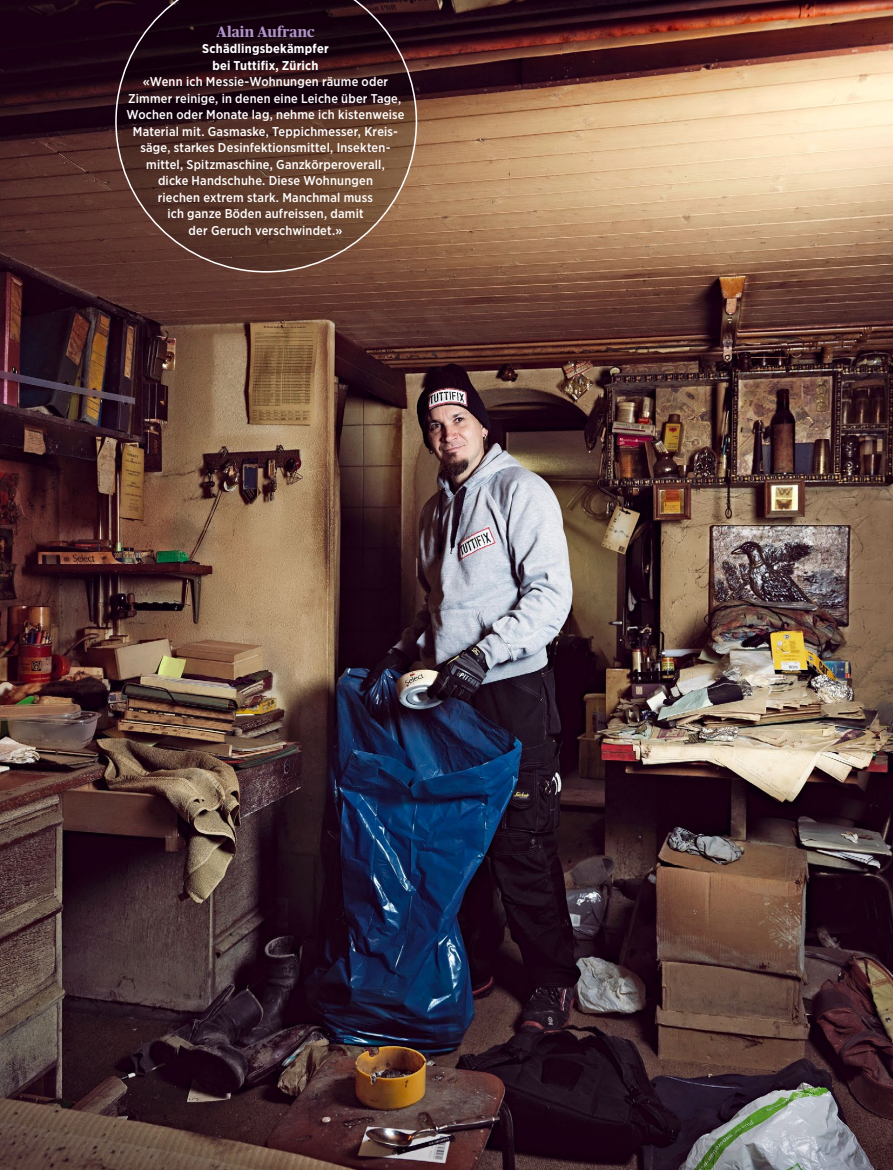
<style>
.page{position:relative;width:893px;height:1170px;background:#fff}
.page>*{position:absolute;margin:0;border:0;box-sizing:border-box;transform-origin:0 0}
.t1{font:700 15px "Publico Headline";letter-spacing:.015em;color:#af96c9}
.t2{font:500 12.75px/16.5px "Gotham Narrow";letter-spacing:.015em;color:#fff;text-align:center}
.t3{font:700 12.75px/16.5px "Gotham Narrow";letter-spacing:.015em;color:#fff;text-align:center}
</style>
<div class="page">
<img style="left:0;top:0;width:893px;height:1169px">
<svg style="left:115px;top:0;width:302px;height:272px;background:#482a25"></svg>
<p class="t1" style="left:216px;top:21px;width:100px">Alain Aufranc</p>
<p class="t3" style="left:202px;top:40px;width:128px">Schädlingsbekämpfer bei Tuttifix, Zürich</p>
<p class="t2" style="left:126px;top:73px;width:280px">«Wenn ich Messie-Wohnungen räume oder Zimmer reinige, in denen eine Leiche über Tage, Wochen oder Monate lag, nehme ich kistenweise Material mit. Gasmaske, Teppichmesser, Kreis&shy;säge, starkes Desinfektionsmittel, Insekten&shy;mittel, Spitzmaschine, Ganzkörperoverall,<br>dicke Handschuhe. Diese Wohnungen<br>riechen extrem stark. Manchmal muss<br>ich ganze Böden aufreissen, damit<br>der Geruch verschwindet.»</p>
</div>
